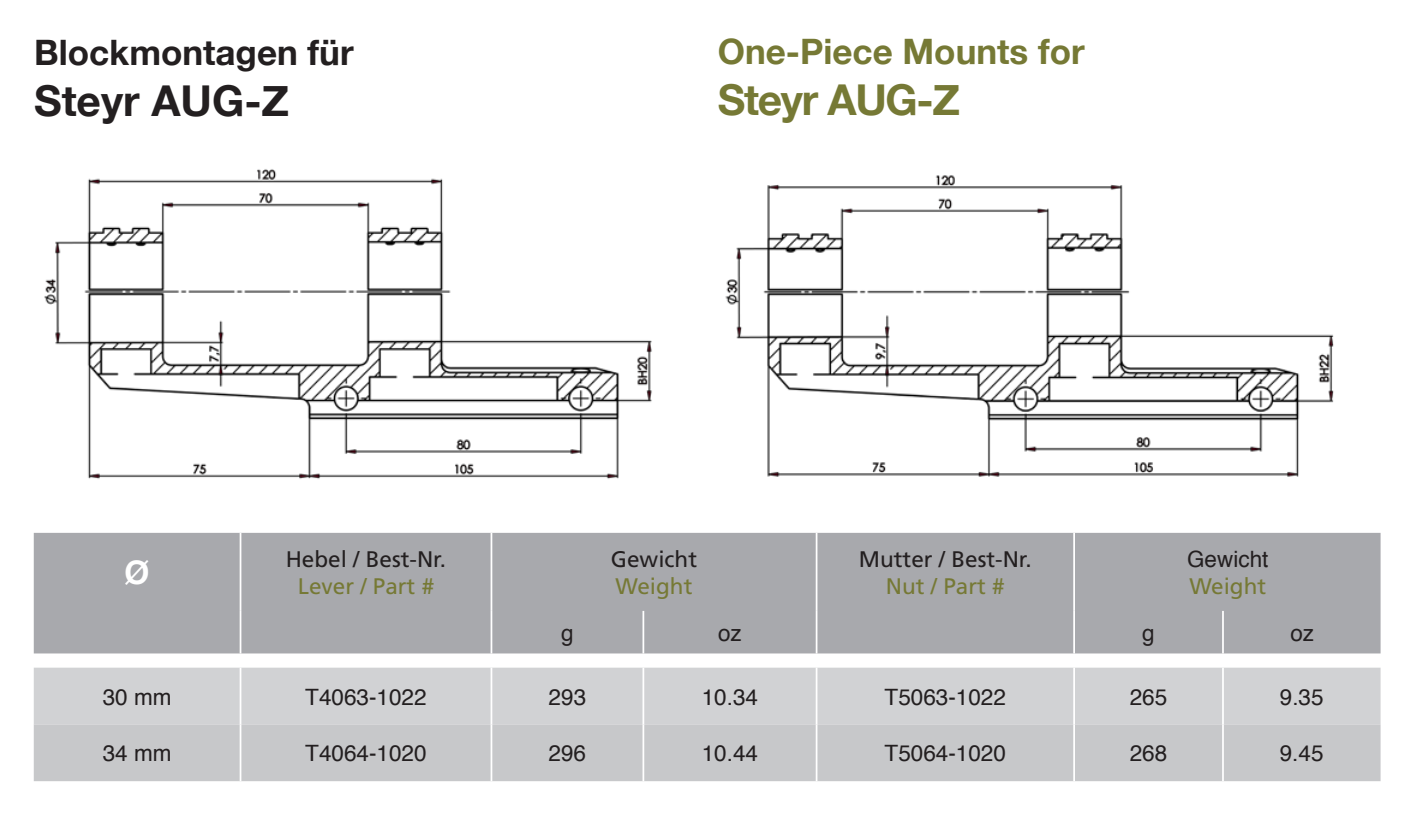
<style>
.page{position:relative;width:1412px;height:817px;background:#fff}
.page>*{position:absolute;margin:0;border:0;box-sizing:border-box;transform-origin:0 0}
.Überschrift_17_sw{font:700 42.5px "Helvetica Neue";color:#231f20}
.Fließtext_11pt_eng{font:700 42.5px "Helvetica Neue";letter-spacing:-.03em;color:#767935}
.Fließtext_11pt_eng-2{font:700 35px "Helvetica Neue";color:#767935}
.Überschrift_17_sw-2{font:700 35px "Helvetica Neue";color:#231f20}
.t1{font:700 32.5px "Helvetica";color:#fff}
.Tabelle_Helvetica_re{font:22.5px "Helvetica";color:#231f20}
.Tabelle_Überschrift{font:22.5px "Frutiger";color:#231f20}
.Tabelle_Überschrift-2{font:22.5px "Frutiger";color:#767935}
</style>
<div class="page">
<img style="left:725px;top:175px;width:609px;height:302px">
<img style="left:44px;top:169px;width:608px;height:310px">
<div style="left:34px;top:532px;width:1346px;height:121px;background:#a8a9ad"></div>
<div style="left:34px;top:667px;width:1346px;height:57px;background:#d1d2d4"></div>
<div style="left:34px;top:724px;width:1346px;height:56px;background:#c7c8ca"></div>
<hr style="left:240px;top:532px;width:1px;height:78px;background:#fff">
<hr style="left:240px;top:610px;width:1px;height:43px;background:#fff">
<hr style="left:490px;top:610px;width:2px;height:43px;background:#fff">
<hr style="left:642px;top:610px;width:2px;height:43px;background:#fff">
<hr style="left:816px;top:610px;width:1px;height:43px;background:#fff">
<hr style="left:1073px;top:610px;width:2px;height:43px;background:#fff">
<hr style="left:1222px;top:610px;width:2px;height:43px;background:#fff">
<hr style="left:240px;top:667px;width:1px;height:57px;background:#fff">
<hr style="left:490px;top:667px;width:2px;height:57px;background:#fff">
<hr style="left:642px;top:667px;width:2px;height:57px;background:#fff">
<hr style="left:816px;top:667px;width:1px;height:57px;background:#fff">
<hr style="left:1073px;top:667px;width:2px;height:57px;background:#fff">
<hr style="left:1222px;top:667px;width:2px;height:57px;background:#fff">
<hr style="left:240px;top:724px;width:1px;height:56px;background:#fff">
<hr style="left:490px;top:724px;width:2px;height:56px;background:#fff">
<hr style="left:642px;top:724px;width:2px;height:56px;background:#fff">
<hr style="left:816px;top:724px;width:1px;height:56px;background:#fff">
<hr style="left:1073px;top:724px;width:2px;height:56px;background:#fff">
<hr style="left:1222px;top:724px;width:2px;height:56px;background:#fff">
<hr style="left:490px;top:532px;width:2px;height:78px;background:#fff">
<hr style="left:816px;top:532px;width:1px;height:78px;background:#fff">
<hr style="left:1073px;top:532px;width:2px;height:78px;background:#fff">
<p class="Überschrift_17_sw-2" style="left:34px;top:25px;width:321px">Blockmontagen für</p>
<p class="Überschrift_17_sw" style="left:34px;top:67px;width:257px">Steyr AUG-Z</p>
<p class="Fließtext_11pt_eng-2" style="left:718px;top:24px;width:368px">One-Piece Mounts for</p>
<p class="Fließtext_11pt_eng" style="left:718px;top:66px;width:244px">Steyr AUG-Z</p>
<p class="t1" style="left:124px;top:546px;width:27px">Ø</p>
<p class="Tabelle_Überschrift" style="left:286px;top:545px;width:162px">Hebel / Best-Nr.</p>
<p class="Tabelle_Überschrift-2" style="left:298px;top:572px;width:138px">Lever / Part #</p>
<p class="Tabelle_Überschrift" style="left:611px;top:545px;width:88px">Gewicht</p>
<p class="Tabelle_Überschrift-2" style="left:615px;top:572px;width:78px">Weight</p>
<p class="Tabelle_Überschrift" style="left:859px;top:545px;width:174px">Mutter / Best-Nr.</p>
<p class="Tabelle_Überschrift-2" style="left:886px;top:572px;width:120px">Nut / Part #</p>
<p class="Tabelle_Helvetica_re" style="left:1187px;top:541px;width:83px">Gewicht</p>
<p class="Tabelle_Überschrift-2" style="left:1189px;top:572px;width:78px">Weight</p>
<p class="Tabelle_Helvetica_re" style="left:561px;top:615px;width:14px">g</p>
<p class="Tabelle_Helvetica_re" style="left:718px;top:615px;width:25px">oz</p>
<p class="Tabelle_Helvetica_re" style="left:1142px;top:615px;width:14px">g</p>
<p class="Tabelle_Helvetica_re" style="left:1290px;top:615px;width:25px">oz</p>
<p class="Tabelle_Helvetica_re" style="left:103px;top:678px;width:70px">30 mm</p>
<p class="Tabelle_Helvetica_re" style="left:305px;top:678px;width:123px">T4063-1022</p>
<p class="Tabelle_Helvetica_re" style="left:549px;top:678px;width:39px">293</p>
<p class="Tabelle_Helvetica_re" style="left:702px;top:678px;width:58px">10.34</p>
<p class="Tabelle_Helvetica_re" style="left:884px;top:678px;width:123px">T5063-1022</p>
<p class="Tabelle_Helvetica_re" style="left:1129px;top:678px;width:39px">265</p>
<p class="Tabelle_Helvetica_re" style="left:1280px;top:678px;width:45px">9.35</p>
<p class="Tabelle_Helvetica_re" style="left:103px;top:735px;width:70px">34 mm</p>
<p class="Tabelle_Helvetica_re" style="left:305px;top:735px;width:123px">T4064-1020</p>
<p class="Tabelle_Helvetica_re" style="left:548px;top:735px;width:39px">296</p>
<p class="Tabelle_Helvetica_re" style="left:702px;top:735px;width:58px">10.44</p>
<p class="Tabelle_Helvetica_re" style="left:884px;top:735px;width:123px">T5064-1020</p>
<p class="Tabelle_Helvetica_re" style="left:1129px;top:735px;width:39px">268</p>
<p class="Tabelle_Helvetica_re" style="left:1279px;top:735px;width:45px">9.45</p>
</div>
